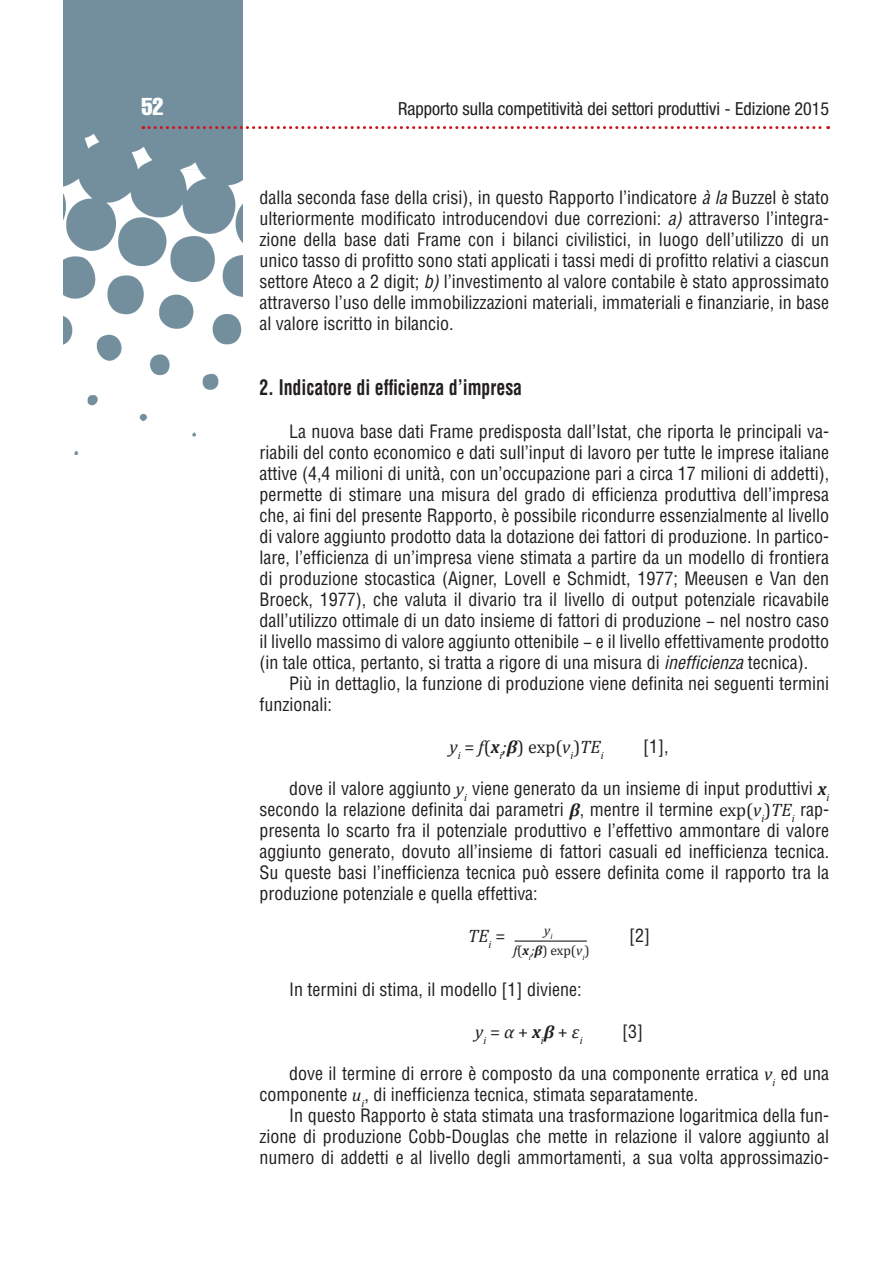
<style>
.page{position:relative;width:893px;height:1263px;background:#fff}
.page>*{position:absolute;margin:0;border:0;box-sizing:border-box;transform-origin:0 0}
.t1{font:24px "Helvetica LT Std Comp";color:#fff}
.t2{font:700 condensed 21px "Helvetica LT Std";color:#231f20;scale:.85 1}
.t3{font:condensed 18px/21px "Helvetica LT Std";color:#231f20;text-align:justify}
.t4{font:condensed 18px "Helvetica Neue LT Std";color:#231f20}
.t5{font:18px "Cambria";color:#231f20}
.t6{font:italic 18px "Cambria";color:#231f20}
.t7{font:13.5px "Cambria";color:#231f20}
.t8{font:italic 13.5px "Cambria";color:#231f20}
.s1{font-style:italic}
.s2{font-weight:700;font-style:italic}
.s3{font-family:"Cambria";font-style:italic;font-stretch:normal}
.s4{font-family:"Cambria";font-weight:700;font-style:italic;font-stretch:normal}
.s5{font-family:"Cambria";font-stretch:normal}
.s6{font-style:normal}
.s7{font-weight:700}
</style>
<div class="page">
<img style="left:64px;top:0;width:178px;height:454px">
<svg style="left:143px;top:126px;width:686px;height:3px"></svg>
<hr style="left:514px;top:940px;width:73px;height:2px;background:#231f20">
<h1 class="t1" style="left:141px;top:91px;width:24px">52</h1>
<p class="t4" style="left:398px;top:98px;width:433px">Rapporto sulla competitività dei settori produttivi - Edizione 2015</p>
<p class="t3" style="left:259px;top:187px;width:571px">dalla seconda fase della crisi), in questo Rapporto l’indicatore <span class="s1">à la</span> Buzzel è stato ulteriormente modificato introducendovi due correzioni: <span class="s1">a)</span> attraverso l’integra&shy;zione della base dati Frame con i bilanci civilistici, in luogo dell’utilizzo di un unico tasso di profitto sono stati applicati i tassi medi di profitto relativi a ciascun settore Ateco a 2 digit; <span class="s1">b)</span> l’investimento al valore contabile è stato approssimato attraverso l’uso delle immobilizzazioni materiali, immateriali e finanziarie, in base al valore iscritto in bilancio.</p>
<p class="t2" style="left:259px;top:374px;width:311px">2. Indicatore di efficienza d’impresa</p>
<p class="t3" style="left:259px;top:420px;width:571px;text-indent:30px">La nuova base dati Frame predisposta dall’Istat, che riporta le principali va&shy;riabili del conto economico e dati sull’input di lavoro per tutte le imprese italiane attive (4,4 milioni di unità, con un’occupazione pari a circa 17 milioni di addetti), permette di stimare una misura del grado di efficienza produttiva dell’impresa che, ai fini del presente Rapporto, è possibile ricondurre essenzialmente al livello di valore aggiunto prodotto data la dotazione dei fattori di produzione. In partico&shy;lare, l’efficienza di un’impresa viene stimata a partire da un modello di frontiera di produzione stocastica (Aigner, Lovell e Schmidt, 1977; Meeusen e Van den Broeck, 1977), che valuta il divario tra il livello di output potenziale ricavabile dall’utilizzo ottimale di un dato insieme di fattori di produzione − nel nostro caso il livello massimo di valore aggiunto ottenibile − e il livello effettivamente prodotto (in tale ottica, pertanto, si tratta a rigore di una misura di <span class="s1">inefficienza</span> tecnica).</p>
<p class="t3" style="left:259px;top:672px;width:571px;text-indent:30px">Più in dettaglio, la funzione di produzione viene definita nei seguenti termini funzionali:</p>
<p class="t5" style="left:450px;top:736px;width:156px"><span class="s1">y</span><sub>i</sub> = <span class="s1">f</span>(<span class="s2">x</span><sub>i</sub><span class="s1">;</span><span class="s2">β</span>) exp(<span class="s1">v</span><sub>i</sub>)<span class="s1">TE</span><sub>i</sub></p>
<p class="t3" style="left:643px;top:735px;width:27px">[1],</p>
<p class="t3" style="left:259px;top:777px;width:571px;text-indent:30px">dove il valore aggiunto <span class="s3">y</span><sub>i</sub> viene generato da un insieme di input produttivi <span class="s4">x</span><sub>i </sub>secondo la relazione definita dai parametri <span class="s4">β</span>, mentre il termine <span class="s5">exp(</span><span class="s3">v</span><sub>i</sub><span class="s5">)</span><span class="s3">TE</span><sub>i</sub> rap&shy;presenta lo scarto fra il potenziale produttivo e l’effettivo ammontare di valore aggiunto generato, dovuto all’insieme di fattori casuali ed inefficienza tecnica.<br>Su queste basi l’inefficienza tecnica può essere definita come il rapporto tra la produzione potenziale e quella effettiva:</p>
<p class="t6" style="left:468px;top:923px;width:39px">TE<sub>i</sub> <span class="s6">=</span></p>
<p class="t7" style="left:513px;top:942px;width:78px"><span class="s1">f</span>(<span class="s2">x</span><sub>i</sub><span class="s1">;</span><span class="s2">β</span>) exp(<span class="s1">v</span><sub>i</sub>)</p>
<p class="t3" style="left:629px;top:924px;width:22px">[2]</p>
<p class="t8" style="left:544px;top:920px;width:10px">y<sub>i</sub></p>
<p class="t3" style="left:289px;top:978px;width:294px">In termini di stima, il modello [1] diviene:</p>
<p class="t6" style="left:475px;top:1019px;width:109px">y<sub>i</sub> <span class="s6">=</span> α <span class="s6">+</span> <span class="s7">x</span><sub>i</sub><span class="s7">β</span> <span class="s6">+</span> ε<sub>i</sub></p>
<p class="t3" style="left:622px;top:1020px;width:22px">[3]</p>
<p class="t3" style="left:259px;top:1062px;width:571px;text-indent:30px">dove il termine di errore è composto da una componente erratica <span class="s3">v</span><sub>i</sub> ed una componente <span class="s3">u</span><sub>i</sub>, di inefficienza tecnica, stimata separatamente.</p>
<p class="t3" style="left:259px;top:1104px;width:571px;text-indent:30px">In questo Rapporto è stata stimata una trasformazione logaritmica della fun&shy;zione di produzione Cobb-Douglas che mette in relazione il valore aggiunto al numero di addetti e al livello degli ammortamenti, a sua volta approssimazio-</p>
</div>
